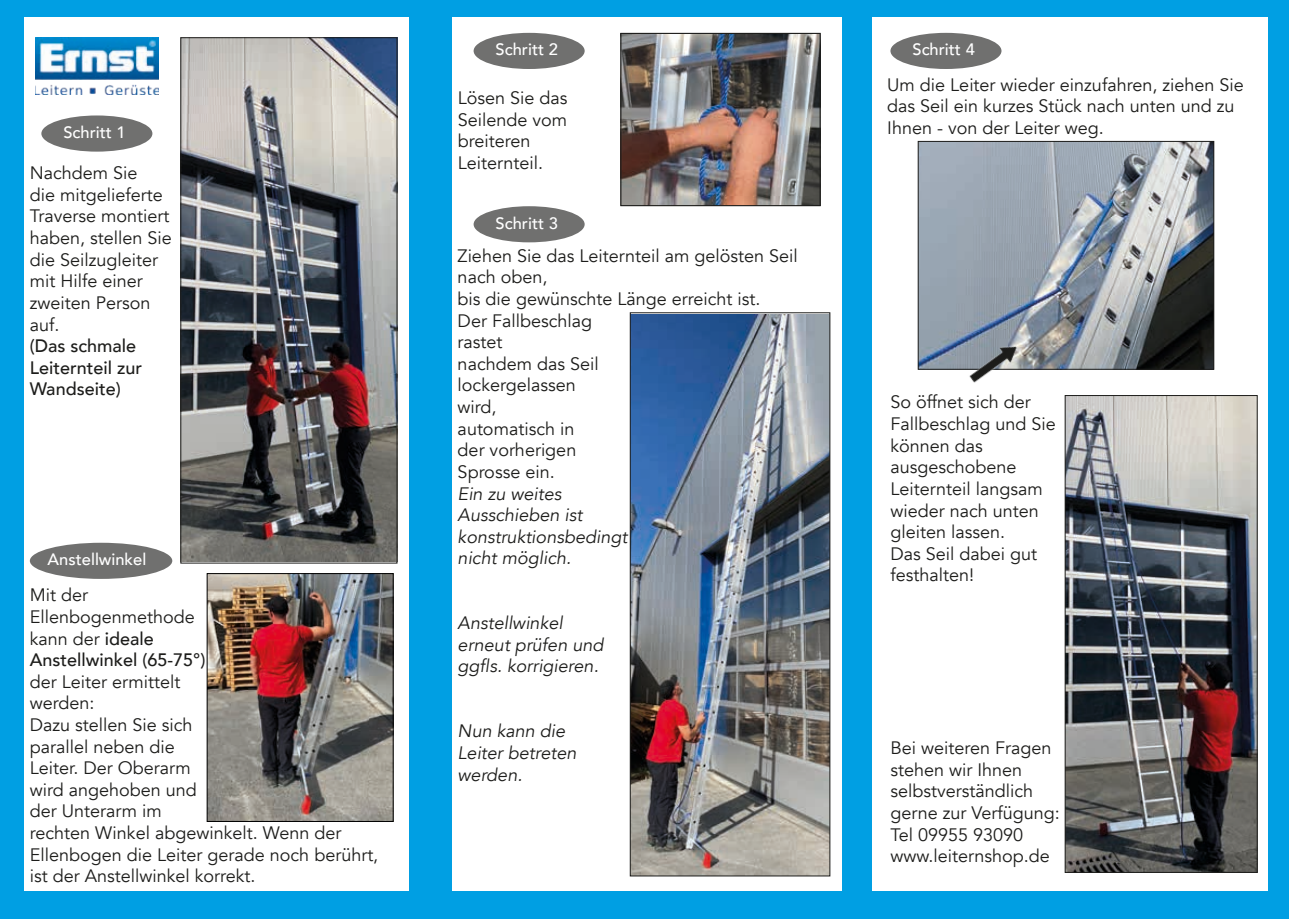
<style>
.page{position:relative;width:1289px;height:919px;background:#fff}
.page>*{position:absolute;margin:0;border:0;box-sizing:border-box;transform-origin:0 0}
.t1{font:18px/21.6px "Avenir";color:#1d1d1b}
.t2{font:italic 18px/21.6px "Avenir";color:#1d1d1b}
.t3{font:500 18px/21.6px "Avenir";color:#1d1d1b}
.t4{font:500 16.5px "Avenir";color:#fff}
.s1{font-weight:500}
</style>
<div class="page">
<div style="left:0;top:0;width:1288px;height:918px;background:#009fe3"></div>
<div style="left:871px;top:17px;width:396px;height:873px;background:#fff"></div>
<img style="left:1066px;top:397px;width:189px;height:473px">
<div style="left:1064px;top:395px;width:193px;height:477px;border:1px solid #1d1d1b"></div>
<img style="left:919px;top:143px;width:293px;height:224px">
<div style="left:917px;top:141px;width:297px;height:228px;border:1px solid #1d1d1b"></div>
<img style="left:936px;top:314px;width:114px;height:69px">
<div style="left:25px;top:17px;width:384px;height:873px;background:#fff"></div>
<img style="left:35px;top:37px;width:124px;height:58px">
<div style="left:452px;top:17px;width:390px;height:873px;background:#fff"></div>
<img style="left:632px;top:314px;width:196px;height:560px">
<div style="left:630px;top:312px;width:200px;height:564px;border:1px solid #1d1d1b"></div>
<img style="left:182px;top:39px;width:213px;height:522px">
<div style="left:180px;top:37px;width:217px;height:526px;border:1px solid #1d1d1b"></div>
<img style="left:622px;top:35px;width:196px;height:169px">
<div style="left:620px;top:33px;width:200px;height:173px;border:1px solid #1d1d1b"></div>
<div style="left:41px;top:115px;width:111px;height:37px;background:#70706f;border-radius:50%"></div>
<div style="left:473px;top:33px;width:111px;height:36px;background:#70706f;border-radius:50%"></div>
<div style="left:473px;top:206px;width:111px;height:36px;background:#70706f;border-radius:50%"></div>
<img style="left:209px;top:575px;width:182px;height:244px">
<div style="left:207px;top:573px;width:186px;height:248px;border:1px solid #000"></div>
<div style="left:30px;top:542px;width:142px;height:37px;background:#70706f;border-radius:50%"></div>
<div style="left:890px;top:33px;width:111px;height:36px;background:#70706f;border-radius:50%"></div>
<p class="t4" style="left:63px;top:118px;width:64px">Schritt 1</p>
<p class="t1" style="left:30px;top:162px;width:144px">Nachdem Sie<br>die mitgelieferte<br>Traverse montiert haben, stellen Sie die Seilzugleiter mit Hilfe einer zweiten Person auf.</p>
<p class="t3" style="left:30px;top:334px;width:114px">(Das schmale<br>Leiternteil zur<br>Wandseite)</p>
<p class="t4" style="left:48px;top:545px;width:100px">Anstellwinkel</p>
<p class="t1" style="left:30px;top:584px;width:177px">Mit der<br>Ellenbogenmethode kann der <span class="s1">ideale<br>Anstellwinkel (65-75°)</span></p>
<p class="t1" style="left:30px;top:671px;width:350px">der Leiter ermittelt<br>werden:<br>Dazu stellen Sie sich<br>parallel neben die<br>Leiter. Der Oberarm<br>wird angehoben und<br>der Unterarm im<br>rechten Winkel abgewinkelt. Wenn der<br>Ellenbogen die Leiter gerade noch berührt, ist der Anstellwinkel korrekt.</p>
<p class="t4" style="left:495px;top:35px;width:64px">Schritt 2</p>
<p class="t1" style="left:458px;top:88px;width:111px">Lösen Sie das<br>Seilende vom breiteren<br>Leiternteil.</p>
<p class="t4" style="left:495px;top:209px;width:64px">Schritt 3</p>
<p class="t1" style="left:457px;top:245px;width:341px">Ziehen Sie das Leiternteil am gelösten Seil nach oben,<br>bis die gewünschte Länge erreicht ist.<br>Der Fallbeschlag<br>rastet<br>nachdem das Seil<br>lockergelassen<br>wird,<br>automatisch in<br>der vorherigen<br>Sprosse ein.</p>
<p class="t2" style="left:457px;top:483px;width:171px">Ein zu weites<br>Ausschieben ist konstruktionsbedingt nicht möglich.</p>
<p class="t2" style="left:457px;top:612px;width:147px">Anstellwinkel erneut prüfen und ggfls. korrigieren.</p>
<p class="t2" style="left:457px;top:720px;width:120px">Nun kann die<br>Leiter betreten werden.</p>
<p class="t4" style="left:912px;top:35px;width:64px">Schritt 4</p>
<p class="t1" style="left:887px;top:74px;width:358px">Um die Leiter wieder einzufahren, ziehen Sie das Seil ein kurzes Stück nach unten und zu<br>Ihnen - von der Leiter weg.</p>
<p class="t1" style="left:890px;top:392px;width:167px">So öffnet sich der<br>Fallbeschlag und Sie können das ausgeschobene<br>Leiternteil langsam wieder nach unten gleiten lassen.<br>Das Seil dabei gut festhalten!</p>
<p class="t1" style="left:890px;top:737px;width:171px">Bei weiteren Fragen stehen wir Ihnen selbstverständlich gerne zur Verfügung:<br>Tel 09955 93090 www.leiternshop.de</p>
</div>
